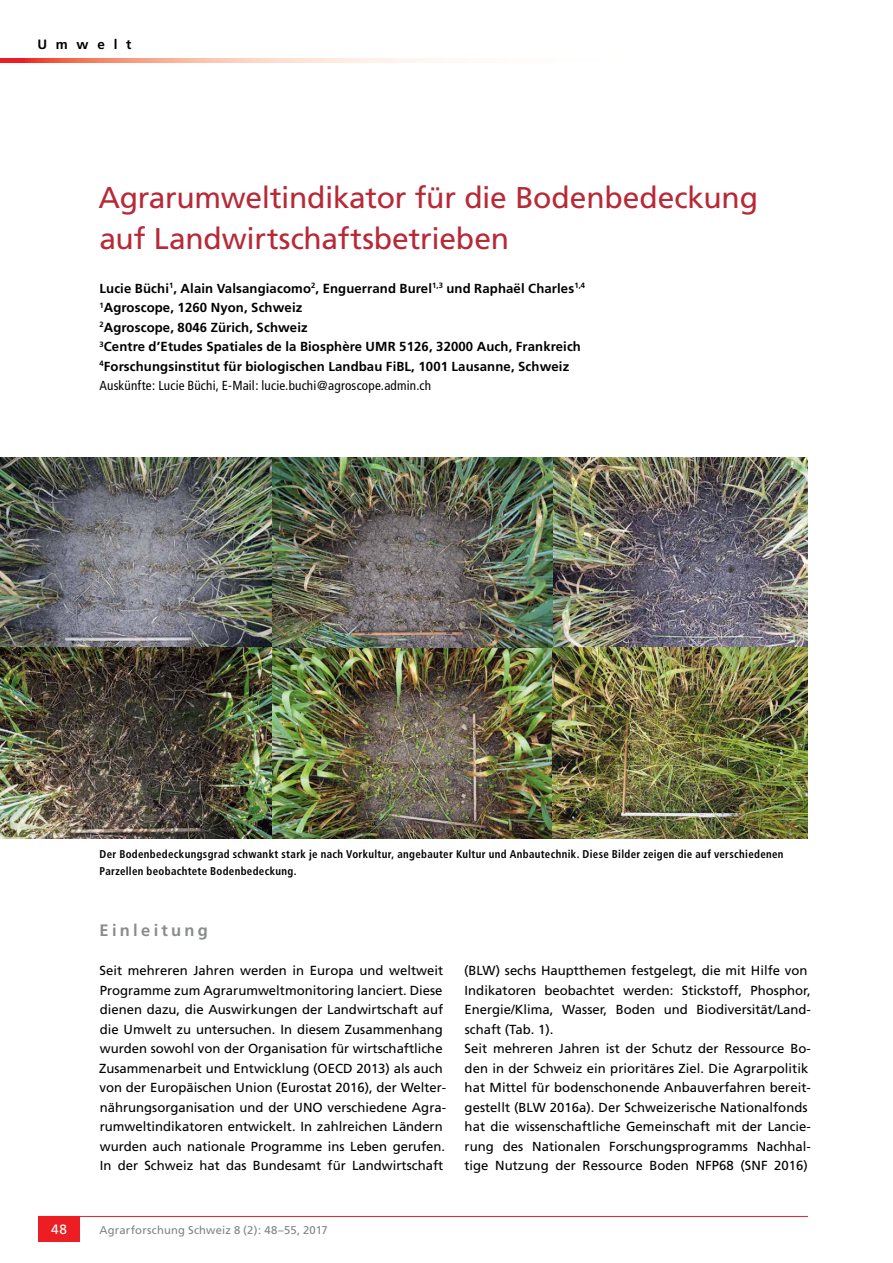
<style>
.page{position:relative;width:893px;height:1263px;background:#fff}
.page>*{position:absolute;margin:0;border:0;box-sizing:border-box;transform-origin:0 0}
.t1{font:30px/40.5px "Frutiger";letter-spacing:-.01em;color:#b82937}
.t2{font:700 16.5px "Frutiger";letter-spacing:.2em;color:#8a8c8e}
.t3{font:700 13.5px "Frutiger";letter-spacing:.65em;color:#000}
.t4{font:13.5px "Frutiger";color:#fff}
.t5{font:13.2px/19.5px "Frutiger";color:#000}
.t6{font:700 13.2px/19.5px "Frutiger";letter-spacing:.01em;color:#000}
.t7{font:700 condensed 11.25px/16.5px "Frutiger";letter-spacing:.03em;color:#000}
.t8{font:11.25px "Frutiger";letter-spacing:.015em;color:#808285}
.s1{font-weight:400;font-stretch:condensed}
</style>
<div class="page">
<hr style="left:38px;top:1216px;width:770px;height:1px;background:#ed1d24">
<div style="left:38px;top:1216px;width:42px;height:26px;background:#ed1d24"></div>
<svg style="left:0;top:58px;width:447px;height:5px;background:#f9b4a4"></svg>
<img style="left:0;top:458px;width:808px;height:380px">
<p class="t3" style="left:37px;top:36px;width:96px">Umwelt</p>
<h1 class="t1" style="left:98px;top:177px;width:661px">Agrarumweltindikator für die Bodenbedeckung auf Landwirtschaftsbetrieben</h1>
<p class="t6" style="left:99px;top:278px;width:487px">Lucie Büchi<sup>1</sup>, Alain Valsangiacomo<sup>2</sup>, Enguerrand Burel<sup>1,3</sup> und Raphaël Charles<sup>1,4<br>1</sup>Agroscope, 1260 Nyon, Schweiz<br><sup>2</sup>Agroscope, 8046 Zürich, Schweiz<br><sup>3</sup>Centre d’Etudes Spatiales de la Biosphère UMR 5126, 32000 Auch, Frankreich <sup>4</sup>Forschungsinstitut für biologischen Landbau FiBL, 1001 Lausanne, Schweiz <span class="s1">Auskünfte: Lucie Büchi, E-Mail: lucie.buchi@agroscope.admin.ch</span></p>
<p class="t7" style="left:99px;top:846px;width:686px">Der Bodenbedeckungsgrad schwankt stark je nach Vorkultur, angebauter Kultur und Anbautechnik. Diese Bilder zeigen die auf verschiedenen<br>Parzellen beobachtete Bodenbedeckung.</p>
<p class="t2" style="left:100px;top:921px;width:110px">Einleitung</p>
<p class="t5" style="left:99px;top:961px;width:348px">Seit mehreren Jahren werden in Europa und weltweit Programme zum Agrarumweltmonitoring lanciert. Diese dienen dazu, die Auswirkungen der Landwirtschaft auf die Umwelt zu untersuchen. In diesem Zusammenhang wurden sowohl von der Organisation für wirtschaftliche Zusammenarbeit und Entwicklung (OECD 2013) als auch von der Europäischen Union (Eurostat 2016), der Welter&shy;nährungsorganisation und der UNO verschiedene Agra&shy;rumweltindikatoren entwickelt. In zahlreichen Ländern wurden auch nationale Programme ins Leben gerufen.<br>In der Schweiz hat das Bundesamt für Landwirtschaft</p>
<p class="t5" style="left:464px;top:961px;width:348px">(BLW) sechs Hauptthemen festgelegt, die mit Hilfe von Indikatoren beobachtet werden: Stickstoff, Phosphor, Energie/Klima, Wasser, Boden und Biodiversität/Land&shy;schaft (Tab. 1).<br>Seit mehreren Jahren ist der Schutz der Ressource Bo&shy;den in der Schweiz ein prioritäres Ziel. Die Agrarpolitik hat Mittel für bodenschonende Anbauverfahren bereit&shy;gestellt (BLW 2016a). Der Schweizerische Nationalfonds hat die wissenschaftliche Gemeinschaft mit der Lancie&shy;rung des Nationalen Forschungsprogramms Nachhal&shy;tige Nutzung der Ressource Boden NFP68 (SNF 2016)</p>
<p class="t4" style="left:51px;top:1221px;width:17px">48</p>
<p class="t8" style="left:99px;top:1223px;width:230px">Agrarforschung Schweiz 8 (2): 48–55, 2017</p>
</div>
